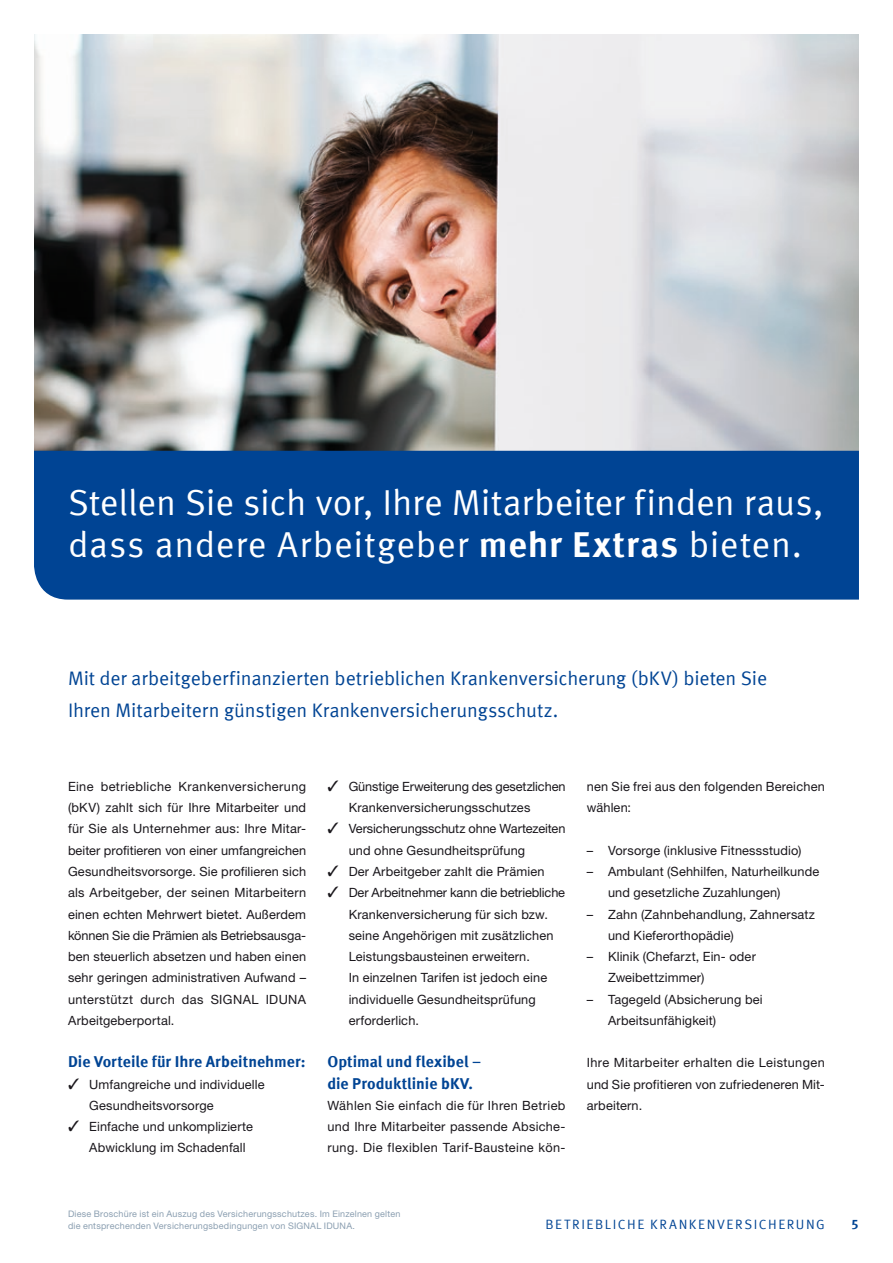
<style>
.page{position:relative;width:893px;height:1263px;background:#fff}
.page>*{position:absolute;margin:0;border:0;box-sizing:border-box;transform-origin:0 0}
.t1{font:36px/42.5px "Meta Offc Pro Norm";letter-spacing:.005em;color:#fff}
.t2{font:19.5px/32px "Meta Offc Pro Norm";letter-spacing:-.01em;color:#004494}
.t3{font:700 15.75px/21.3px "Meta Offc Pro";color:#004494}
.t4{font:13.5px "Meta Offc Pro Norm";letter-spacing:.115em;color:#004494}
.t5{font:700 13.5px "Meta Offc Pro";color:#004494}
.t6{font:12.75px/21.3px "Helvetica Neue LTW1 G";letter-spacing:.01em;color:#1a171c}
.t7{font:9px/11.7px "Helvetica Neue LTW1 G";letter-spacing:.025em;color:#8b9fb1}
.s1{font-family:"Meta Offc Pro";font-weight:700}
</style>
<div class="page">
<img style="left:34px;top:34px;width:825px;height:417px">
<div style="left:34px;top:451px;width:825px;height:149px;background:#004494"></div>
<h1 class="t1" style="left:68px;top:478px;width:757px">Stellen Sie sich vor, Ihre Mitarbeiter finden raus, dass andere Arbeitgeber <span class="s1">mehr Extras</span> bieten.</h1>
<h2 class="t2" style="left:68px;top:661px;width:701px">Mit der arbeitgeberfinanzierten betrieblichen Krankenversicherung (bKV) bieten Sie<br>Ihren Mitarbeitern günstigen Krankenversicherungsschutz.</h2>
<p class="t6" style="left:68px;top:776px;width:240px;text-align:justify">Eine betriebliche Krankenversicherung (bKV) zahlt sich für Ihre Mitarbeiter und für Sie als Unternehmer aus: Ihre Mitar&shy;beiter profitieren von einer umfangreichen Gesundheitsvorsorge. Sie profilieren sich als Arbeitgeber, der seinen Mitarbeitern einen echten Mehrwert bietet. Außerdem können Sie die Prämien als Betriebsausga&shy;ben steuerlich absetzen und haben einen sehr geringen administrativen Aufwand – unterstützt durch das SIGNAL IDUNA Arbeitgeberportal.</p>
<p class="t3" style="left:68px;top:1050px;width:239px">Die Vorteile für Ihre Arbeitnehmer:</p>
<p class="t6" style="left:89px;top:1073px;width:177px;text-indent:-21px">✓ Umfangreiche und individuelle<br>Gesundheitsvorsorge</p>
<p class="t6" style="left:89px;top:1116px;width:165px;text-indent:-21px">✓ Einfache und unkomplizierte<br>Abwicklung im Schadenfall</p>
<p class="t6" style="left:349px;top:776px;width:218px;text-indent:-21px">✓ Günstige Erweiterung des gesetzlichen<br>Krankenversicherungsschutzes</p>
<p class="t6" style="left:349px;top:818px;width:218px;text-indent:-21px">✓ Versicherungsschutz ohne Wartezeiten und ohne Gesundheitsprüfung</p>
<p class="t6" style="left:327px;top:861px;width:219px">✓ Der Arbeitgeber zahlt die Prämien</p>
<p class="t6" style="left:349px;top:882px;width:218px;text-indent:-21px">✓ Der Arbeitnehmer kann die betriebliche Krankenversicherung für sich bzw. seine Angehörigen mit zusätzlichen Leistungsbausteinen erweitern.<br>In einzelnen Tarifen ist jedoch eine individuelle Gesundheitsprüfung erforderlich.</p>
<p class="t3" style="left:327px;top:1050px;width:155px">Optimal und flexibel – die Produktlinie bKV.</p>
<p class="t6" style="left:327px;top:1094px;width:240px;text-align:justify">Wählen Sie einfach die für Ihren Betrieb und Ihre Mitarbeiter passende Absiche&shy;rung. Die flexiblen Tarif-Bausteine kön-</p>
<p class="t6" style="left:587px;top:776px;width:240px">nen Sie frei aus den folgenden Bereichen wählen:</p>
<p class="t6" style="left:587px;top:839px;width:216px">– Vorsorge (inklusive Fitnessstudio)</p>
<p class="t6" style="left:608px;top:861px;width:213px;text-indent:-21px">– Ambulant (Sehhilfen, Naturheilkunde und gesetzliche Zuzahlungen)</p>
<p class="t6" style="left:608px;top:903px;width:208px;text-indent:-21px">– Zahn (Zahnbehandlung, Zahnersatz und Kieferorthopädie)</p>
<p class="t6" style="left:608px;top:946px;width:149px;text-indent:-21px">– Klinik (Chefarzt, Ein- oder<br>Zweibettzimmer)</p>
<p class="t6" style="left:608px;top:988px;width:156px;text-indent:-21px">– Tagegeld (Absicherung bei<br>Arbeitsunfähigkeit)</p>
<p class="t6" style="left:587px;top:1052px;width:240px;text-align:justify">Ihre Mitarbeiter erhalten die Leistungen und Sie profitieren von zufriedeneren Mit&shy;arbeitern.</p>
<p class="t7" style="left:68px;top:1208px;width:334px">Diese Broschüre ist ein Auszug des Versicherungsschutzes. Im Einzelnen gelten die entsprechenden Versicherungsbedingungen von SIGNAL IDUNA.</p>
<p class="t4" style="left:545px;top:1214px;width:281px">BETRIEBLICHE KRANKENVERSICHERUNG</p>
<p class="t5" style="left:851px;top:1214px;width:9px">5</p>
</div>
